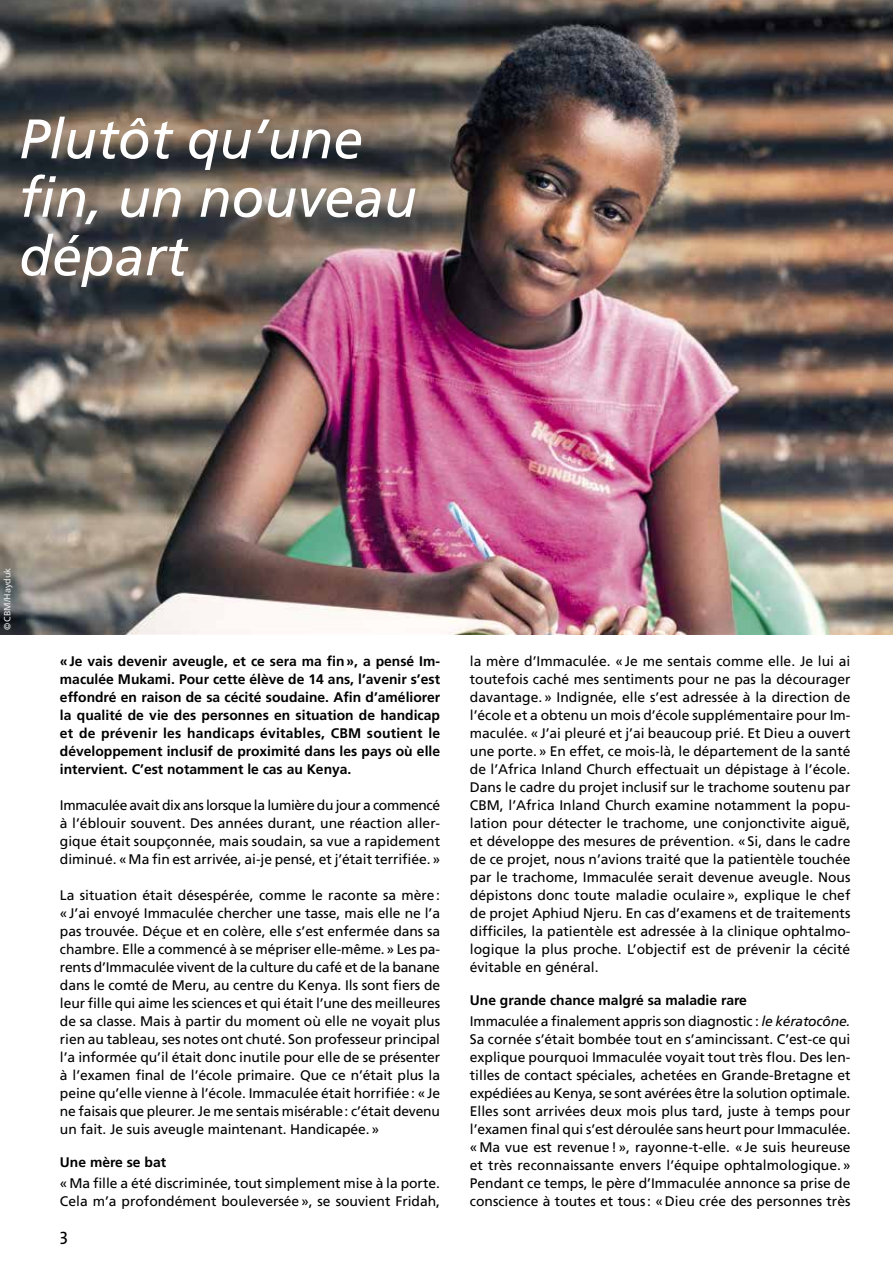
<style>
.page{position:relative;width:893px;height:1263px;background:#fff}
.page>*{position:absolute;margin:0;border:0;box-sizing:border-box;transform-origin:0 0}
.t1{font:italic 55.5px/58.5px "Frutiger LT Com";color:#fff}
.t2{font:18px "The Sans Caps";color:#000}
.t3{font:13.8px/18px "Frutiger LT Com";color:#000;text-align:justify}
.t4{font:700 13.8px/18px "Frutiger LT Com";color:#000;text-align:justify}
.t5{font:9px "Frutiger LT Com";color:#ebebeb}
.s1{font-style:italic}
</style>
<div class="page">
<img style="left:0;top:0;width:893px;height:634px">
<h1 class="t1" style="left:19px;top:110px;width:399px">Plutôt qu’une fin, un nouveau départ</h1>
<p class="t5" style="left:2px;top:630px;width:64px;rotate:-90deg">©CBM/Hayduk</p>
<p class="t4" style="left:60px;top:652px;width:382px">« Je vais devenir aveugle, et ce sera ma fin », a pensé Im&shy;maculée Mukami. Pour cette élève de 14 ans, l’avenir s’est effondré en raison de sa cécité soudaine. Afin d’améliorer la qualité de vie des personnes en situation de handicap et de prévenir les handicaps évitables, CBM soutient le développement inclusif de proximité dans les pays où elle intervient. C’est notamment le cas au Kenya.</p>
<p class="t3" style="left:60px;top:796px;width:382px">Immaculée avait dix ans lorsque la lumière du jour a commencé à l’éblouir souvent. Des années durant, une réaction aller&shy;gique était soupçonnée, mais soudain, sa vue a rapidement diminué. «Ma fin est arrivée, ai-je pensé, et j’était terrifiée.»</p>
<p class="t3" style="left:60px;top:886px;width:382px">La situation était désespérée, comme le raconte sa mère: «J’ai envoyé Immaculée chercher une tasse, mais elle ne l’a pas trouvée. Déçue et en colère, elle s’est enfermée dans sa chambre. Elle a commencé à se mépriser elle-même.» Les pa&shy;rents d’Immaculée vivent de la culture du café et de la banane dans le comté de Meru, au centre du Kenya. Ils sont fiers de leur fille qui aime les sciences et qui était l’une des meilleures de sa classe. Mais à partir du moment où elle ne voyait plus rien au tableau, ses notes ont chuté. Son professeur principal l’a informée qu’il était donc inutile pour elle de se présenter à l’examen final de l’école primaire. Que ce n’était plus la peine qu’elle vienne à l’école. Immaculée était horrifiée: «Je ne faisais que pleurer. Je me sentais misérable: c’était devenu un fait. Je suis aveugle maintenant. Handicapée.»</p>
<h2 class="t4" style="left:60px;top:1153px;width:108px">Une mère se bat</h2>
<p class="t3" style="left:60px;top:1174px;width:382px">«Ma fille a été discriminée, tout simplement mise à la porte.<br>Cela m’a profondément bouleversée», se souvient Fridah,</p>
<h2 class="t2" style="left:60px;top:1223px;width:10px">3</h2>
<p class="t3" style="left:470px;top:652px;width:382px">la mère d’Immaculée. «Je me sentais comme elle. Je lui ai toutefois caché mes sentiments pour ne pas la décourager davantage.» Indignée, elle s’est adressée à la direction de l’école et a obtenu un mois d’école supplémentaire pour Im&shy;maculée. «J’ai pleuré et j’ai beaucoup prié. Et Dieu a ouvert une porte.» En effet, ce mois-là, le département de la santé de l’Africa Inland Church effectuait un dépistage à l’école.<br>Dans le cadre du projet inclusif sur le trachome soutenu par CBM, l’Africa Inland Church examine notamment la popu&shy;lation pour détecter le trachome, une conjonctivite aiguë, et développe des mesures de prévention. «Si, dans le cadre de ce projet, nous n’avions traité que la patientèle touchée par le trachome, Immaculée serait devenue aveugle. Nous dépistons donc toute maladie oculaire», explique le chef de projet Aphiud Njeru. En cas d’examens et de traitements difficiles, la patientèle est adressée à la clinique ophtalmo&shy;logique la plus proche. L’objectif est de prévenir la cécité évitable en général.</p>
<h2 class="t4" style="left:470px;top:991px;width:279px">Une grande chance malgré sa maladie rare</h2>
<p class="t3" style="left:470px;top:1012px;width:382px">Immaculée a finalement appris son diagnostic : <span class="s1">le kératocône.<br></span>Sa cornée s’était bombée tout en s’amincissant. C’est-ce qui explique pourquoi Immaculée voyait tout très flou. Des len&shy;tilles de contact spéciales, achetées en Grande-Bretagne et expédiées au Kenya, se sont avérées être la solution optimale.<br>Elles sont arrivées deux mois plus tard, juste à temps pour l’examen final qui s’est déroulée sans heurt pour Immaculée. «Ma vue est revenue!», rayonne-t-elle. «Je suis heureuse et très reconnaissante envers l’équipe ophtalmologique.» Pendant ce temps, le père d’Immaculée annonce sa prise de conscience à toutes et tous: «Dieu crée des personnes très</p>
</div>
